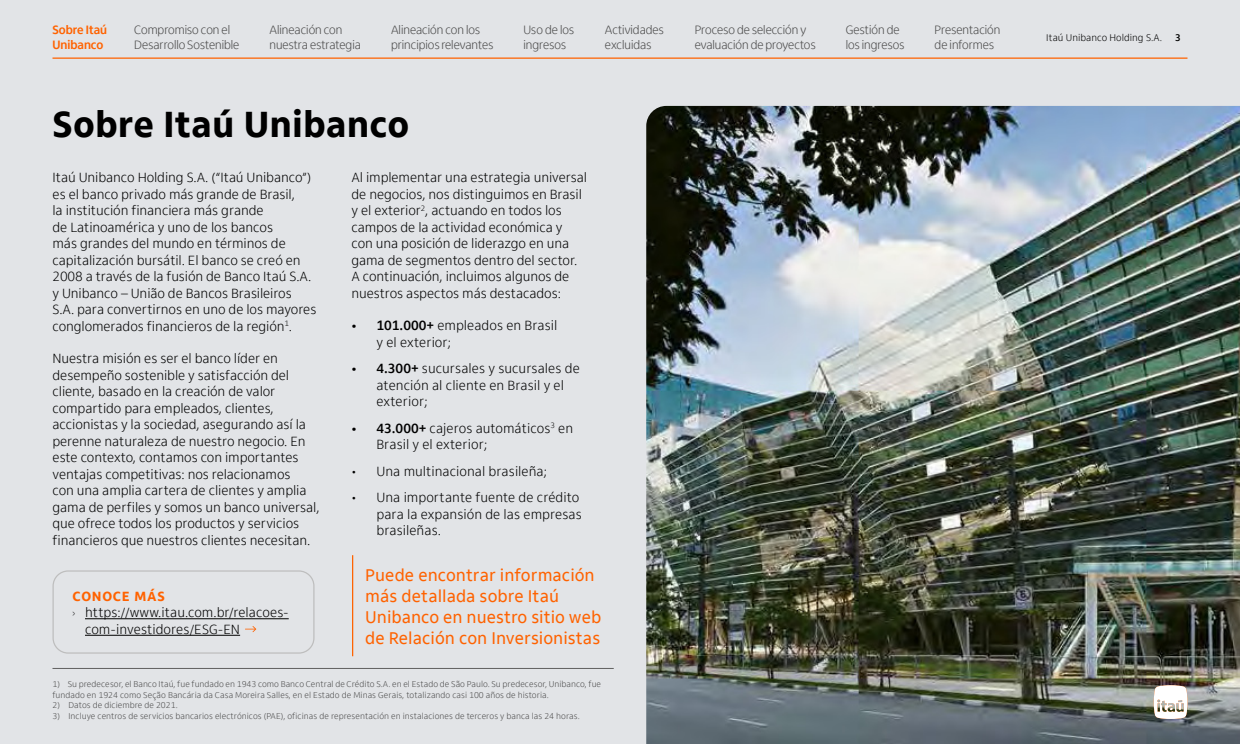
<style>
.page{position:relative;width:1240px;height:744px;background:#e2e4e7}
.page>*{position:absolute;margin:0;border:0;box-sizing:border-box;transform-origin:0 0}
.t1{font:800 37.5px "Itau Text Pro";color:#000}
.t2{font:17.5px/21px "Itau Text Pro";color:#ff6200}
.t3{font:300 13.75px/16.5px "Itau Text Pro";letter-spacing:-.01em;color:#000}
.t4{font:800 13.75px "Itau Text Pro";letter-spacing:.05em;color:#ff6200}
.t5{font:300 12.5px/15px "Itau Display Pro";color:#4c4c4c}
.t6{font:700 12.5px/15px "Itau Display Pro";color:#ff6200}
.t7{font:300 10px "Itau Text Pro";color:#000}
.t8{font:700 10px "Itau Text Pro";color:#000}
.t9{font:300 8.75px/10.5px "Itau Text Pro";color:#4c4c4c}
.s1{font-size:10px}
.s2{font-weight:700}
</style>
<div class="page">
<img style="left:646px;top:106px;width:594px;height:638px">
<hr style="left:352px;top:555px;width:1px;height:101px;background:#ff6200">
<hr style="left:85px;top:618px;width:204px;height:1px;background:#000">
<hr style="left:85px;top:635px;width:155px;height:1px;background:#000">
<div style="left:52px;top:570px;width:263px;height:83px;border:1px solid #bebebe;border-radius:15px"></div>
<hr style="left:52px;top:668px;width:562px;height:1px;background:#606060">
<svg style="left:245px;top:626px;width:11px;height:6px"></svg>
<svg style="left:1154px;top:685px;width:33px;height:34px"></svg>
<hr style="left:52px;top:58px;width:1136px;height:1px;background:#ff6200">
<p class="t6" style="left:52px;top:23px;width:56px">Sobre Itaú<br>Unibanco</p>
<p class="t5" style="left:134px;top:23px;width:107px">Compromiso con el<br>Desarrollo Sostenible</p>
<p class="t5" style="left:269px;top:23px;width:93px">Alineación con nuestra estrategia</p>
<p class="t5" style="left:391px;top:23px;width:104px">Alineación con los principios relevantes</p>
<p class="t5" style="left:523px;top:23px;width:52px">Uso de los ingresos</p>
<p class="t5" style="left:605px;top:23px;width:60px">Actividades excluidas</p>
<p class="t5" style="left:695px;top:23px;width:122px">Proceso de selección y evaluación de proyectos</p>
<p class="t5" style="left:846px;top:23px;width:60px">Gestión de los ingresos</p>
<p class="t5" style="left:935px;top:23px;width:67px">Presentación de informes</p>
<p class="t7" style="left:1046px;top:32px;width:117px">Itaú Unibanco Holding S.A.</p>
<p class="t8" style="left:1175px;top:32px;width:7px">3</p>
<h1 class="t1" style="left:52px;top:102px;width:359px">Sobre Itaú Unibanco</h1>
<p class="t3" style="left:52px;top:169px;width:265px">Itaú Unibanco Holding S.A. (“Itaú Unibanco”) es el banco privado más grande de Brasil,<br>la institución financiera más grande<br>de Latinoamérica y uno de los bancos<br>más grandes del mundo en términos de capitalización bursátil. El banco se creó en 2008 a través de la fusión de Banco Itaú S.A. y Unibanco – União de Bancos Brasileiros S.A. para convertirnos en uno de los mayores conglomerados financieros de la región<sup>1</sup>.</p>
<p class="t3" style="left:53px;top:351px;width:269px">Nuestra misión es ser el banco líder en desempeño sostenible y satisfacción del cliente, basado en la creación de valor compartido para empleados, clientes, accionistas y la sociedad, asegurando así la perenne naturaleza de nuestro negocio. En este contexto, contamos con importantes ventajas competitivas: nos relacionamos<br>con una amplia cartera de clientes y amplia gama de perfiles y somos un banco universal, que ofrece todos los productos y servicios financieros que nuestros clientes necesitan.</p>
<p class="t4" style="left:72px;top:588px;width:94px">CONOCE MÁS</p>
<p class="t3" style="left:72px;top:604px;width:218px"><span class="s1">&gt;</span> https://www.itau.com.br/relacoes-</p>
<p class="t3" style="left:85px;top:621px;width:157px">com-investidores/ESG-EN</p>
<p class="t3" style="left:351px;top:169px;width:237px">Al implementar una estrategia universal de negocios, nos distinguimos en Brasil y el exterior<sup>2</sup>, actuando en todos los campos de la actividad económica y con una posición de liderazgo en una gama de segmentos dentro del sector.<br>A continuación, incluimos algunos de nuestros aspectos más destacados:</p>
<p class="t3" style="left:376px;top:318px;width:183px;text-indent:-25px"><span class="s2">• 101.000+</span> empleados en Brasil y el exterior;</p>
<p class="t3" style="left:376px;top:361px;width:205px;text-indent:-25px"><span class="s2">• 4.300+</span> sucursales y sucursales de atención al cliente en Brasil y el exterior;</p>
<p class="t3" style="left:377px;top:420px;width:198px;text-indent:-25px"><span class="s2">• 43.000+</span> cajeros automáticos<sup>3</sup> en<br>Brasil y el exterior;</p>
<p class="t3" style="left:352px;top:463px;width:197px">• Una multinacional brasileña;</p>
<p class="t3" style="left:377px;top:490px;width:207px;text-indent:-25px">• Una importante fuente de crédito para la expansión de las empresas brasileñas.</p>
<p class="t2" style="left:365px;top:564px;width:238px">Puede encontrar información más detallada sobre Itaú<br>Unibanco en nuestro sitio web de Relación con Inversionistas</p>
<p class="t9" style="left:52px;top:679px;width:550px">1) Su predecesor, el Banco Itaú, fue fundado en 1943 como Banco Central de Crédito S.A. en el Estado de São Paulo. Su predecesor, Unibanco, fue fundado en 1924 como Seção Bancária da Casa Moreira Salles, en el Estado de Minas Gerais, totalizando casi 100 años de historia.</p>
<p class="t9" style="left:52px;top:700px;width:127px">2) Datos de diciembre de 2021.</p>
<p class="t9" style="left:52px;top:711px;width:529px">3) Incluye centros de servicios bancarios electrónicos (PAE), oficinas de representación en instalaciones de terceros y banca las 24 horas.</p>
</div>
